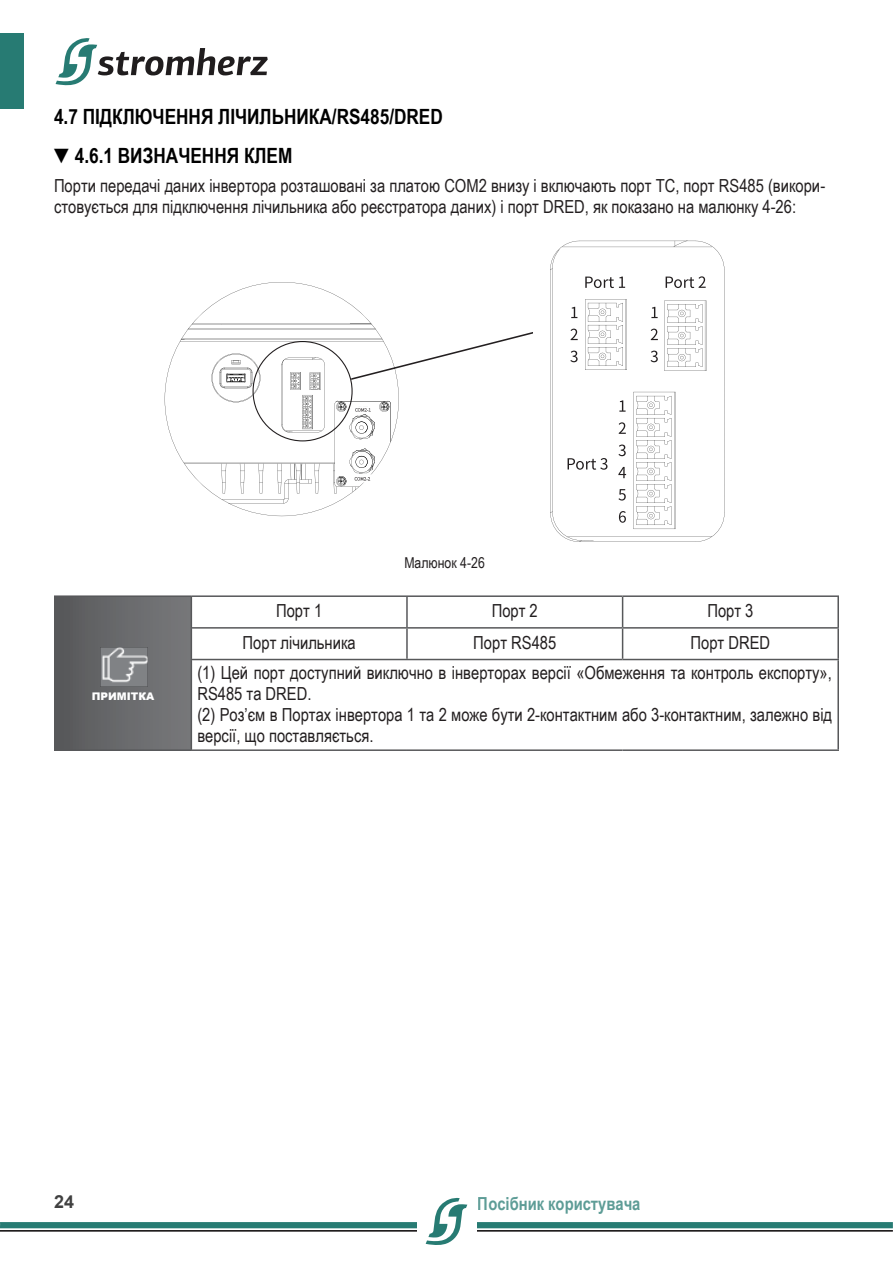
<style>
.page{position:relative;width:893px;height:1263px;background:#fff}
.page>*{position:absolute;margin:0;border:0;box-sizing:border-box;transform-origin:0 0}
.Подзаголовок{font:700 21px "Arial Narrow";color:#000}
.t1{font:18px/21px "Arial Narrow";color:#231f20}
.t2{font:700 18px "Arial Narrow";color:#277b73}
.t3{font:700 18px "Arial";color:#000}
.подписи{font:15px "Arial Narrow";color:#231f20}
.t4{font:900 10.5px "Arial";color:#fff}
</style>
<div class="page">
<svg style="left:0;top:1197px;width:893px;height:48px"></svg>
<svg style="left:56px;top:38px;width:212px;height:48px"></svg>
<div style="left:0;top:33px;width:24px;height:76px;background:#277b73"></div>
<div style="left:55px;top:596px;width:136px;height:154px;background:linear-gradient(to right,#57585a,#78797b)"></div>
<hr style="left:54px;top:595px;width:137px;height:2px;background:#57585a">
<hr style="left:54px;top:597px;width:2px;height:31px;background:#57585a">
<hr style="left:191px;top:595px;width:216px;height:2px;background:#57585a">
<hr style="left:191px;top:597px;width:1px;height:30px;background:#57585a">
<hr style="left:407px;top:595px;width:216px;height:2px;background:#57585a">
<hr style="left:406px;top:597px;width:2px;height:30px;background:#57585a">
<hr style="left:623px;top:595px;width:216px;height:2px;background:#57585a">
<hr style="left:622px;top:597px;width:1px;height:30px;background:#57585a">
<hr style="left:837px;top:597px;width:2px;height:30px;background:#57585a">
<hr style="left:54px;top:628px;width:2px;height:31px;background:#57585a">
<hr style="left:191px;top:627px;width:216px;height:2px;background:#57585a">
<hr style="left:191px;top:629px;width:1px;height:30px;background:#57585a">
<hr style="left:407px;top:627px;width:216px;height:2px;background:#57585a">
<hr style="left:406px;top:629px;width:2px;height:30px;background:#57585a">
<hr style="left:623px;top:627px;width:216px;height:2px;background:#57585a">
<hr style="left:622px;top:629px;width:1px;height:30px;background:#57585a">
<hr style="left:837px;top:629px;width:2px;height:30px;background:#57585a">
<hr style="left:54px;top:659px;width:2px;height:90px;background:#57585a">
<hr style="left:191px;top:659px;width:216px;height:1px;background:#57585a">
<hr style="left:191px;top:660px;width:1px;height:89px;background:#57585a">
<hr style="left:407px;top:659px;width:216px;height:1px;background:#57585a">
<hr style="left:623px;top:659px;width:216px;height:1px;background:#57585a">
<hr style="left:837px;top:660px;width:2px;height:89px;background:#57585a">
<hr style="left:54px;top:749px;width:137px;height:2px;background:#57585a">
<hr style="left:191px;top:749px;width:216px;height:2px;background:#57585a">
<hr style="left:407px;top:749px;width:216px;height:2px;background:#57585a">
<hr style="left:623px;top:749px;width:216px;height:2px;background:#57585a">
<img style="left:99px;top:646px;width:49px;height:42px">
<svg style="left:165px;top:282px;width:206px;height:234px"></svg>
<svg style="left:550px;top:241px;width:174px;height:301px"></svg>
<svg style="left:180px;top:323px;width:353px;height:180px"></svg>
<p class="Подзаголовок" style="left:54px;top:101px;width:390px">4.7 ПІДКЛЮЧЕННЯ ЛІЧИЛЬНИКА/RS485/DRED</p>
<p class="Подзаголовок" style="left:54px;top:139px;width:240px">▼4.6.1 ВИЗНАЧЕННЯ КЛЕМ</p>
<p class="t1" style="left:54px;top:174px;width:773px">Порти передачі даних інвертора розташовані за платою COM2 внизу і включають порт ТС, порт RS485 (викори&shy;стовується для підключення лічильника або реєстратора даних) і порт DRED, як показано на малюнку 4-26:</p>
<p class="t4" style="left:92px;top:689px;width:64px">ПРИМІТКА</p>
<p class="подписи" style="left:404px;top:552px;width:82px">Малюнок 4-26</p>
<p class="t1" style="left:276px;top:600px;width:48px">Порт 1</p>
<p class="t1" style="left:492px;top:600px;width:48px">Порт 2</p>
<p class="t1" style="left:707px;top:600px;width:48px">Порт 3</p>
<p class="t1" style="left:243px;top:631px;width:115px">Порт лічильника</p>
<p class="t1" style="left:473px;top:631px;width:85px">Порт RS485</p>
<p class="t1" style="left:690px;top:631px;width:81px">Порт DRED</p>
<p class="t1" style="left:197px;top:661px;width:636px">(1) Цей порт доступний виключно в інверторах версії «Обмеження та контроль експорту»,<br>RS485 та DRED.</p>
<p class="t1" style="left:197px;top:703px;width:636px">(2) Роз’єм в Портах інвертора 1 та 2 може бути 2-контактним або 3-контактним, залежно від версії, що поставляється.</p>
<p class="t3" style="left:54px;top:1190px;width:22px">24</p>
<p class="t2" style="left:478px;top:1190px;width:164px">Посібник користувача</p>
</div>
